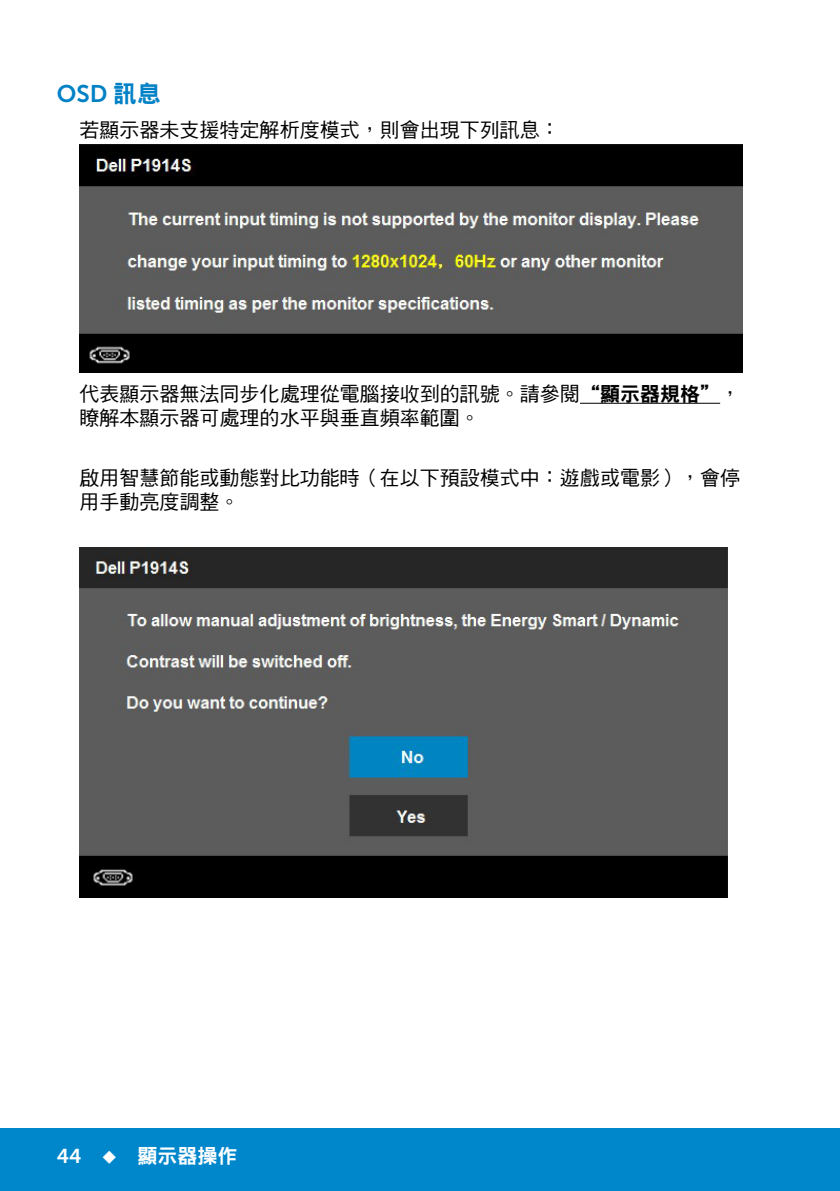
<style>
.page{position:relative;width:840px;height:1191px;background:#fff}
.page>*{position:absolute;margin:0;border:0;box-sizing:border-box;transform-origin:0 0}
.t1{font:24px "Museo Sans For Dell 700";color:#0081c6}
.t2{font:20px/24px "DF Hei Std W5";color:#000}
.t3{font:20px "DF Hei Std W9";color:#fff}
.s1{font-family:"DF Hei Std W9"}
.s2{font-family:"Museo Sans For Dell 700"}
</style>
<div class="page">
<div style="left:0;top:1128px;width:839px;height:63px;background:#0087cb"></div>
<hr style="left:579px;top:403px;width:140px;height:1px;background:#000">
<img style="left:79px;top:144px;width:663px;height:229px">
<img style="left:79px;top:548px;width:649px;height:349px">
<p class="t1" style="left:57px;top:80px;width:106px">OSD <span class="s1">訊息</span></p>
<p class="t2" style="left:79px;top:118px;width:481px">若顯示器未支援特定解析度模式，則會出現下列訊息：</p>
<p class="t2" style="left:79px;top:382px;width:661px">代表顯示器無法同步化處理從電腦接收到的訊號。請參閱<span class="s1">“顯示器規格”</span>，瞭解本顯示器可處理的水平與垂直頻率範圍。</p>
<p class="t2" style="left:79px;top:465px;width:661px">啟用智慧節能或動態對比功能時（在以下預設模式中：遊戲或電影），會停用手動亮度調整。</p>
<p class="t3" style="left:57px;top:1144px;width:182px"><span class="s2">44</span> ◆ 顯示器操作</p>
</div>
